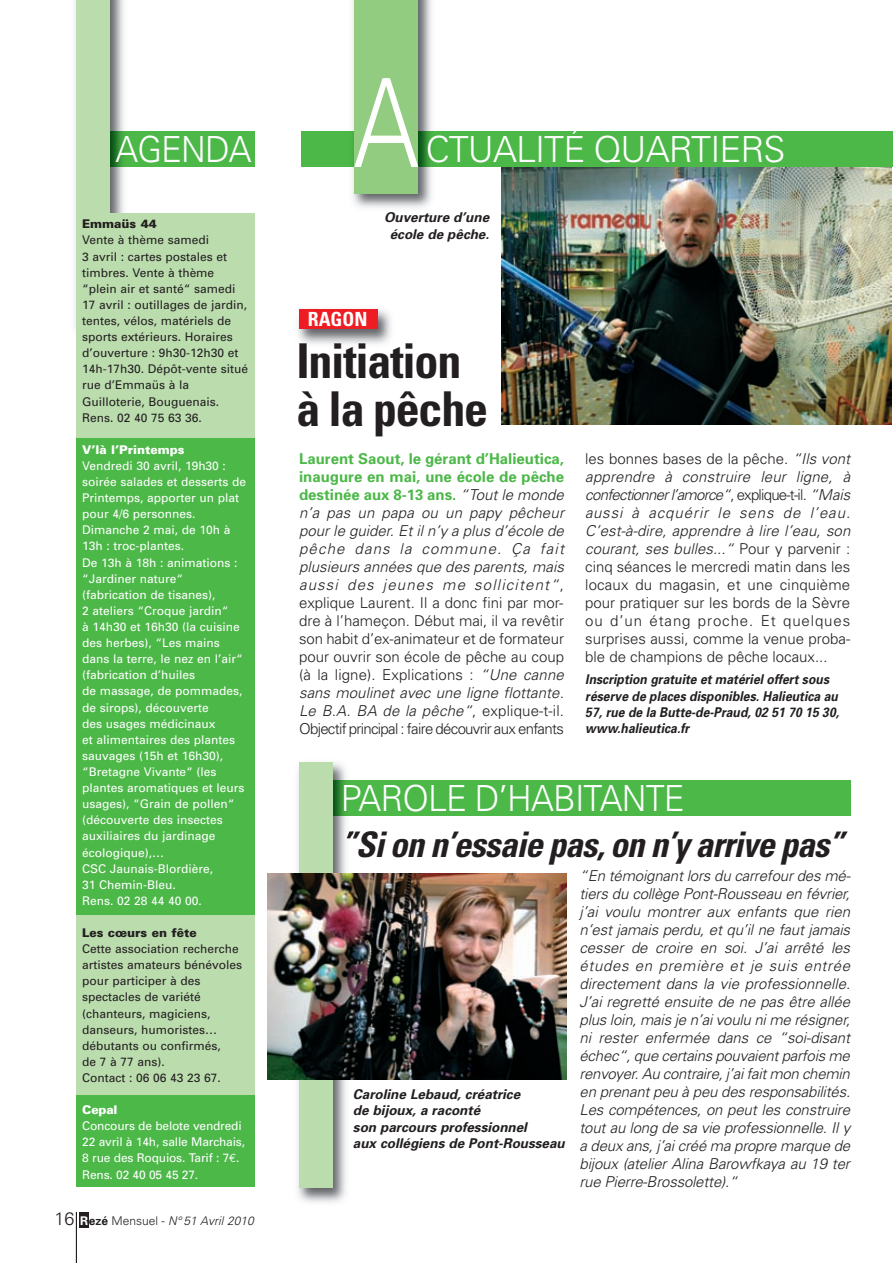
<style>
.page{position:relative;width:893px;height:1263px;background:#fff}
.page>*{position:absolute;margin:0;border:0;box-sizing:border-box;transform-origin:0 0}
.t1{font:300 123px "Univers";color:#fff;scale:.8 1}
.t2{font:700 condensed 48px/48px "Univers";letter-spacing:-.025em;color:#231f20}
.t3{font:300 36px "Univers";letter-spacing:-.025em;color:#fff;scale:.95 1}
.t4{font:300 36px "Univers";letter-spacing:-.025em;color:#fff}
.t5{font:italic 700 condensed 35.25px "Univers";letter-spacing:-.025em;color:#231f20}
.t6{font:700 condensed 19.5px "Univers";color:#fff}
.t7{font:italic 300 15px/18px "Univers";letter-spacing:-.005em;color:#231f20;text-align:justify}
.t8{font:300 15px/18px "Univers";color:#231f20;text-align:justify}
.t9{font:italic 700 13.5px/16.2px "Univers";color:#231f20;scale:.9 1}
.t10{font:italic 700 13.5px/16.2px "Univers";color:#231f20}
.t11{font:12px/16px "Univers";color:#fff}
.t12{font:12px/16px "Univers";color:#231f20}
.t13{font:italic 300 12px "Univers";letter-spacing:.005em;color:#231f20}
.t14{font:900 12px "Univers";color:#231f20}
.t15{font:900 12px "Univers";color:#fff}
.s1{font-family:"Euro Mono"}
.s2{font-style:normal;font-size:18px}
.s3{font-weight:700;font-style:normal;color:#fff}
.s4{font-weight:700;font-style:normal}
.s5{font-style:normal}
.s6{font-weight:700;font-style:normal;color:#4cb848}
.s7{font-style:italic}
</style>
<div class="page">
<div style="left:79px;top:1212px;width:10px;height:15px;background:#231f20"></div>
<hr style="left:76px;top:1212px;width:1px;height:51px;background:#231f20">
<img style="left:297px;top:309px;width:94px;height:35px">
<div style="left:299px;top:309px;width:78px;height:20px;background:#ee1d23"></div>
<img style="left:502px;top:167px;width:390px;height:257px">
<div style="left:299px;top:780px;width:551px;height:35px;background:#4cb848"></div>
<img style="left:292px;top:762px;width:60px;height:441px">
<svg style="left:347px;top:831px;width:5px;height:8px"></svg>
<img style="left:333px;top:780px;width:19px;height:35px">
<div style="left:299px;top:763px;width:34px;height:425px;background:#bbddae"></div>
<img style="left:267px;top:873px;width:299px;height:206px">
<div style="left:301px;top:132px;width:592px;height:35px;background:#4cb848"></div>
<img style="left:348px;top:0;width:90px;height:208px">
<div style="left:354px;top:0;width:64px;height:194px;background:#91cc81"></div>
<div style="left:77px;top:132px;width:178px;height:35px;background:#4cb848"></div>
<img style="left:74px;top:0;width:56px;height:342px">
<img style="left:110px;top:132px;width:20px;height:35px">
<div style="left:77px;top:0;width:33px;height:323px;background:#bbddae"></div>
<div style="left:77px;top:213px;width:178px;height:973px;background:#bbddae"></div>
<div style="left:77px;top:438px;width:178px;height:476px;background:#4cb848"></div>
<div style="left:77px;top:1095px;width:178px;height:91px;background:#4cb848"></div>
<h3 class="t3" style="left:115px;top:136px;width:145px">AGENDA</h3>
<p class="t14" style="left:82px;top:220px;width:76px">Emmaüs 44</p>
<p class="t12" style="left:82px;top:233px;width:167px">Vente à thème samedi<br>3 avril : cartes postales et timbres. Vente à thème “plein air et santé“ samedi<br>17 avril : outillages de jardin, tentes, vélos, matériels de sports extérieurs. Horaires d’ouverture : 9h30-12h30 et<br>14h-17h30. Dépôt-vente situé rue d’Emmaüs à la<br>Guilloterie, Bouguenais.<br>Rens. 02 40 75 63 36.</p>
<p class="t15" style="left:82px;top:445px;width:104px">V’là l’Printemps</p>
<p class="t11" style="left:82px;top:459px;width:165px">Vendredi 30 avril, 19h30 : soirée salades et desserts de<br>Printemps, apporter un plat pour 4/6 personnes.<br>Dimanche 2 mai, de 10h à<br>13h : troc-plantes.<br>De 13h à 18h : animations : “Jardiner nature“ (fabrication de tisanes),<br>2 ateliers “Croque jardin“<br>à 14h30 et 16h30 (la cuisine des herbes), “Les mains dans la terre, le nez en l’air“ (fabrication d’huiles<br>de massage, de pommades, de sirops), découverte<br>des usages médicinaux<br>et alimentaires des plantes sauvages (15h et 16h30), “Bretagne Vivante“ (les plantes aromatiques et leurs usages), “Grain de pollen“ (découverte des insectes auxiliaires du jardinage écologique),…<br>CSC Jaunais-Blordière,<br>31 Chemin-Bleu.<br>Rens. 02 28 44 40 00.</p>
<p class="t14" style="left:82px;top:928px;width:116px">Les cœurs en fête</p>
<p class="t12" style="left:82px;top:942px;width:161px">Cette association recherche artistes amateurs bénévoles pour participer à des spectacles de variété (chanteurs, magiciens, danseurs, humoristes… débutants ou confirmés,<br>de 7 à 77 ans).<br>Contact : 06 06 43 23 67.</p>
<p class="t15" style="left:82px;top:1105px;width:37px">Cepal</p>
<p class="t11" style="left:82px;top:1119px;width:164px">Concours de belote vendredi<br>22 avril à 14h, salle Marchais,<br>8 rue des Roquios. Tarif : 7<span class="s1">€</span>.<br>Rens. 02 40 05 45 27.</p>
<p class="t13" style="left:54px;top:1217px;width:201px"><span class="s2">16</span> <span class="s3">R</span><span class="s4">ezé</span> <span class="s5">Mensuel -</span> N° 51 Avril 2010</p>
<h1 class="t1" style="left:353px;top:78px;width:84px">A</h1>
<h3 class="t4" style="left:426px;top:136px;width:361px">CTUALITÉ QUARTIERS</h3>
<p class="t10" style="left:384px;top:211px;width:107px;text-align:center">Ouverture d’une école de pêche.</p>
<h3 class="t6" style="left:308px;top:312px;width:61px">RAGON</h3>
<h2 class="t2" style="left:296px;top:341px;width:193px">Initiation à la pêche</h2>
<p class="t7" style="left:299px;top:451px;width:266px"><span class="s6">Laurent Saout, le gérant d’Halieutica, inaugure en mai, une école de pêche destinée aux 8-13 ans.</span> “Tout le monde n’a pas un papa ou un papy pêcheur pour le guider. Et il n’y a plus d’école de pêche dans la commune. Ça fait plusieurs années que des parents, mais aussi des jeunes me sollicitent“<span class="s5">, explique Laurent. Il a donc fini par mor&shy;dre à l’hameçon. Début mai, il va revêtir son habit d’ex-animateur et de formateur pour ouvrir son école de pêche au coup (à la ligne). Explications :</span> “Une canne sans moulinet avec une ligne flottante.<br>Le B.A. BA de la pêche“<span class="s5">, explique-t-il.<br>Objectif principal : faire découvrir aux enfants</span></p>
<p class="t8" style="left:585px;top:451px;width:267px">les bonnes bases de la pêche. <span class="s7">“Ils vont apprendre à construire leur ligne, à confectionner l’amorce“</span>, explique-t-il. <span class="s7">“Mais aussi à acquérir le sens de l’eau.<br>C’est-à-dire, apprendre à lire l’eau, son courant, ses bulles...“</span> Pour y parvenir : cinq séances le mercredi matin dans les locaux du magasin, et une cinquième pour pratiquer sur les bords de la Sèvre ou d’un étang proche. Et quelques surprises aussi, comme la venue proba&shy;ble de champions de pêche locaux...</p>
<p class="t9" style="left:585px;top:673px;width:284px">Inscription gratuite et matériel offert sous réserve de places disponibles. Halieutica au 57, rue de la Butte-de-Praud, 02 51 70 15 30, www.halieutica.fr</p>
<h3 class="t3" style="left:341px;top:785px;width:363px">PAROLE D’HABITANTE</h3>
<h3 class="t5" style="left:341px;top:831px;width:505px">”Si on n’essaie pas, on n’y arrive pas”</h3>
<p class="t10" style="left:353px;top:1087px;width:213px">Caroline Lebaud, créatrice<br>de bijoux, a raconté<br>son parcours professionnel<br>aux collégiens de Pont-Rousseau</p>
<p class="t7" style="left:579px;top:868px;width:273px">“En témoignant lors du carrefour des mé&shy;tiers du collège Pont-Rousseau en février, j’ai voulu montrer aux enfants que rien n’est jamais perdu, et qu’il ne faut jamais cesser de croire en soi. J’ai arrêté les études en première et je suis entrée directement dans la vie professionnelle.<br>J’ai regretté ensuite de ne pas être allée plus loin, mais je n’ai voulu ni me résigner, ni rester enfermée dans ce “soi-disant échec“, que certains pouvaient parfois me renvoyer. Au contraire, j’ai fait mon chemin en prenant peu à peu des responsabilités.<br>Les compétences, on peut les construire tout au long de sa vie professionnelle. Il y a deux ans, j’ai créé ma propre marque de bijoux (atelier Alina Barowfkaya au 19 ter rue Pierre-Brossolette).“</p>
</div>
